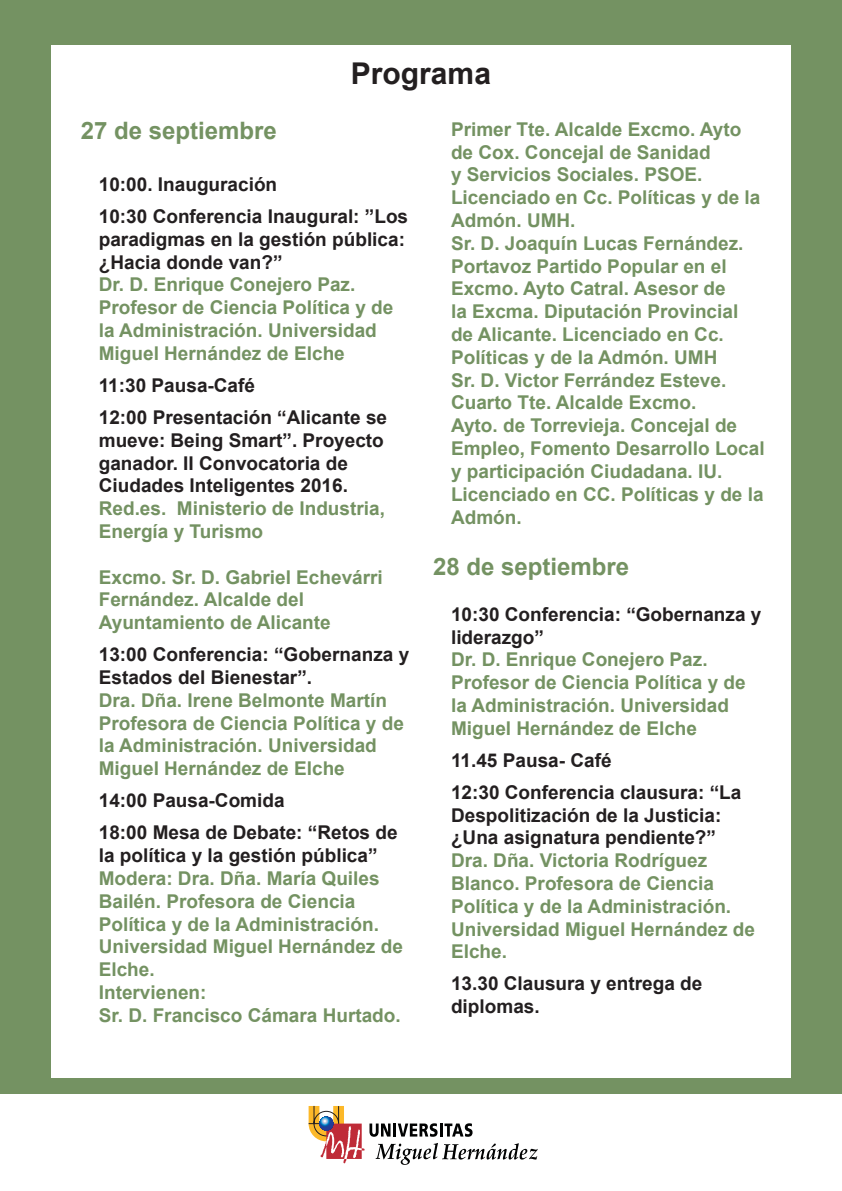
<style>
.page{position:relative;width:842px;height:1191px;background:#fff}
.page>*{position:absolute;margin:0;border:0;box-sizing:border-box;transform-origin:0 0}
.t1{font:700 30px "Arial";color:#231f20}
.t2{font:700 24px "Arial";color:#749262}
.t3{font:700 19px/22.8px "Arial";color:#749262}
.t4{font:700 19px/22.8px "Arial";color:#231f20}
.s1{color:#749262}
</style>
<div class="page">
<svg style="left:308px;top:1105px;width:230px;height:59px"></svg>
<div style="left:0;top:0;width:842px;height:1093px;background:#749262"></div>
<div style="left:51px;top:45px;width:740px;height:1032px;background:#fff"></div>
<p class="t1" style="left:351px;top:54px;width:142px">Programa</p>
<p class="t2" style="left:81px;top:115px;width:198px">27 de septiembre</p>
<p class="t4" style="left:99px;top:173px;width:180px">10:00. Inauguración</p>
<p class="t4" style="left:99px;top:205px;width:311px">10:30 Conferencia Inaugural: ”Los paradigmas en la gestión pública: ¿Hacia donde van?”</p>
<p class="t3" style="left:99px;top:274px;width:296px">Dr. D. Enrique Conejero Paz.<br>Profesor de Ciencia Política y de la Administración. Universidad<br>Miguel Hernández de Elche</p>
<p class="t4" style="left:99px;top:374px;width:158px">11:30 Pausa-Café</p>
<p class="t4" style="left:99px;top:406px;width:290px">12:00 Presentación “Alicante se mueve: Being Smart”. Proyecto ganador. II Convocatoria de<br>Ciudades Inteligentes 2016.<br><span class="s1">Red.es. Ministerio de Industria,<br>Energía y Turismo</span></p>
<p class="t3" style="left:99px;top:566px;width:286px">Excmo. Sr. D. Gabriel Echevárri<br>Fernández. Alcalde del<br>Ayuntamiento de Alicante</p>
<p class="t4" style="left:99px;top:643px;width:312px">13:00 Conferencia: “Gobernanza y<br>Estados del Bienestar”.</p>
<p class="t3" style="left:99px;top:689px;width:307px">Dra. Dña. Irene Belmonte Martín<br>Profesora de Ciencia Política y de la Administración. Universidad<br>Miguel Hernández de Elche</p>
<p class="t4" style="left:99px;top:789px;width:187px">14:00 Pausa-Comida</p>
<p class="t4" style="left:99px;top:821px;width:300px">18:00 Mesa de Debate: “Retos de la política y la gestión pública”</p>
<p class="t3" style="left:99px;top:867px;width:306px">Modera: Dra. Dña. María Quiles<br>Bailén. Profesora de Ciencia<br>Política y de la Administración.<br>Universidad Miguel Hernández de<br>Elche.</p>
<p class="t3" style="left:99px;top:981px;width:109px">Intervienen:</p>
<p class="t3" style="left:99px;top:1004px;width:303px">Sr. D. Francisco Cámara Hurtado.</p>
<p class="t3" style="left:451px;top:118px;width:311px">Primer Tte. Alcalde Excmo. Ayto de Cox. Concejal de Sanidad<br>y Servicios Sociales. PSOE.<br>Licenciado en Cc. Políticas y de la<br>Admón. UMH.</p>
<p class="t3" style="left:451px;top:232px;width:294px">Sr. D. Joaquín Lucas Fernández.<br>Portavoz Partido Popular en el<br>Excmo. Ayto Catral. Asesor de la Excma. Diputación Provincial de Alicante. Licenciado en Cc.<br>Políticas y de la Admón. UMH</p>
<p class="t3" style="left:451px;top:369px;width:315px">Sr. D. Victor Ferrández Esteve.<br>Cuarto Tte. Alcalde Excmo.<br>Ayto. de Torrevieja. Concejal de<br>Empleo, Fomento Desarrollo Local y participación Ciudadana. IU.<br>Licenciado en CC. Políticas y de la<br>Admón.</p>
<p class="t2" style="left:433px;top:550px;width:198px">28 de septiembre</p>
<p class="t4" style="left:451px;top:603px;width:312px">10:30 Conferencia: “Gobernanza y liderazgo”</p>
<p class="t3" style="left:451px;top:649px;width:296px">Dr. D. Enrique Conejero Paz.<br>Profesor de Ciencia Política y de la Administración. Universidad<br>Miguel Hernández de Elche</p>
<p class="t4" style="left:451px;top:749px;width:162px">11.45 Pausa- Café</p>
<p class="t4" style="left:451px;top:781px;width:292px">12:30 Conferencia clausura: “La<br>Despolitización de la Justicia: ¿Una asignatura pendiente?”</p>
<p class="t3" style="left:451px;top:849px;width:306px">Dra. Dña. Victoria Rodríguez<br>Blanco. Profesora de Ciencia<br>Política y de la Administración.<br>Universidad Miguel Hernández de<br>Elche.</p>
<p class="t4" style="left:451px;top:973px;width:253px">13.30 Clausura y entrega de diplomas.</p>
</div>
